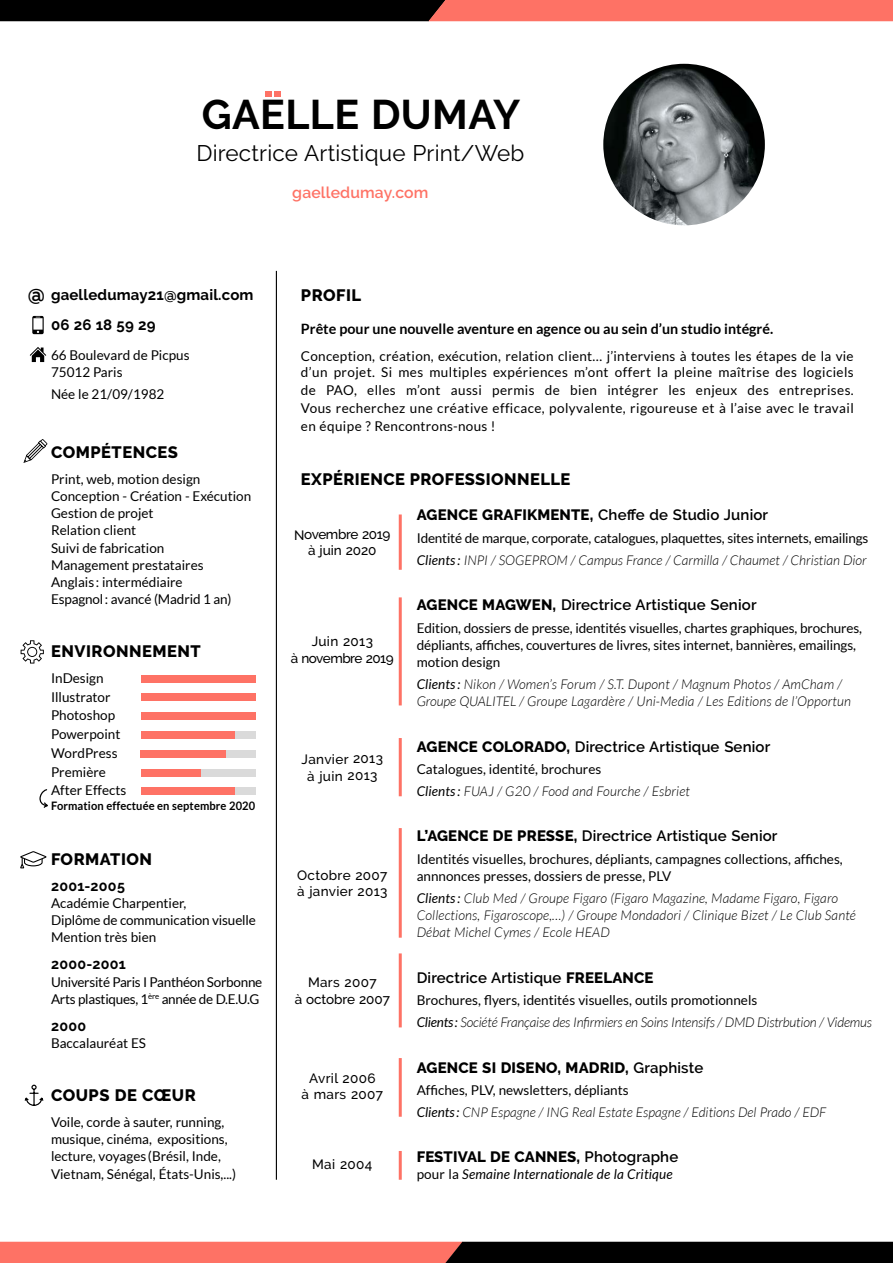
<style>
.page{position:relative;width:893px;height:1263px;background:#fff}
.page>*{position:absolute;margin:0;border:0;box-sizing:border-box;transform-origin:0 0}
.t1{font:700 41.25px "Raleway";letter-spacing:.01em;color:#000}
.t2{font:22.5px "Raleway";letter-spacing:.01em;color:#000}
.t3{font:800 20.25px "Raleway";color:#000}
.t4{font:800 16.5px "Raleway";letter-spacing:.03em;color:#000}
.t5{font:600 15.75px "Raleway";letter-spacing:.01em;color:#fe7265}
.t6{font:600 15px "Raleway";letter-spacing:.01em;color:#000}
.t7{font:800 15px "Raleway";letter-spacing:.01em;color:#000}
.t8{font:700 15px/30px "Raleway";letter-spacing:.01em;color:#000}
.t9{font:700 14.25px "Lato";color:#000}
.t10{font:700 14.25px "Raleway";letter-spacing:.02em;color:#000}
.t11{font:13.5px/17.2px "Lato";color:#000}
.t12{font:italic 300 13.5px/17.2px "Lato";letter-spacing:.01em;color:#000}
.t13{font:13.5px/16.2px "Lato";letter-spacing:.02em;color:#000}
.t14{font:italic 300 13.5px/21.5px "Lato";letter-spacing:-.015em;color:#000}
.t15{font:500 13.5px/16.5px "Raleway";letter-spacing:.025em;color:#000;text-align:center}
.t16{font:13.5px/17.2px "Lato";letter-spacing:-.02em;color:#000}
.t17{font:italic 13.5px "Lato";letter-spacing:.01em;color:#000}
.t18{font:500 13.5px/16.5px "Raleway";letter-spacing:-.025em;color:#000;text-align:center}
.t19{font:500 13.5px/16.5px "Raleway";letter-spacing:-.035em;color:#000;text-align:center}
.t20{font:500 13.5px/16.5px "Raleway";letter-spacing:-.005em;color:#000;text-align:center}
.t21{font:700 11.7px "Lato";letter-spacing:.01em;color:#000;scale:.95 1}
.s1{font-weight:800}
.s2{font-style:italic}
.s3{font-weight:300;font-style:italic}
.s4{font-weight:400}
.s5{font-weight:400;font-style:normal}
.s6{font-style:normal}
</style>
<div class="page">
<svg style="left:32px;top:316px;width:12px;height:18px"></svg>
<svg style="left:30px;top:347px;width:16px;height:15px"></svg>
<hr style="left:276px;top:271px;width:1px;height:909px;background:#000">
<div style="left:141px;top:787px;width:115px;height:8px;background:#dadada"></div>
<div style="left:141px;top:787px;width:93px;height:8px;background:#fe7265"></div>
<div style="left:141px;top:769px;width:115px;height:7px;background:#dadada"></div>
<div style="left:141px;top:769px;width:59px;height:7px;background:#fe7265"></div>
<div style="left:141px;top:750px;width:115px;height:8px;background:#dadada"></div>
<div style="left:141px;top:750px;width:85px;height:8px;background:#fe7265"></div>
<div style="left:141px;top:731px;width:115px;height:8px;background:#dadada"></div>
<div style="left:141px;top:731px;width:93px;height:8px;background:#fe7265"></div>
<div style="left:141px;top:712px;width:115px;height:8px;background:#fe7265"></div>
<div style="left:141px;top:675px;width:115px;height:7px;background:#fe7265"></div>
<div style="left:141px;top:694px;width:115px;height:7px;background:#fe7265"></div>
<svg style="left:23px;top:439px;width:24px;height:24px"></svg>
<svg style="left:20px;top:851px;width:27px;height:17px"></svg>
<svg style="left:21px;top:640px;width:23px;height:23px"></svg>
<svg style="left:24px;top:1084px;width:20px;height:22px"></svg>
<hr style="left:399px;top:514px;width:3px;height:56px;background:#fe7265">
<hr style="left:399px;top:597px;width:3px;height:108px;background:#fe7265">
<hr style="left:399px;top:828px;width:3px;height:110px;background:#fe7265">
<hr style="left:399px;top:953px;width:3px;height:74px;background:#fe7265">
<hr style="left:399px;top:1058px;width:3px;height:59px;background:#fe7265">
<hr style="left:399px;top:1151px;width:3px;height:29px;background:#fe7265">
<hr style="left:399px;top:738px;width:3px;height:58px;background:#fe7265">
<img style="left:603px;top:64px;width:162px;height:161px;border-radius:81px">
<svg style="left:265px;top:96px;width:16px;height:1px"></svg>
<svg style="left:265px;top:91px;width:16px;height:5px"></svg>
<svg style="left:39px;top:789px;width:9px;height:19px"></svg>
<svg style="left:0;top:0;width:893px;height:21px;background:#813a33"></svg>
<svg style="left:0;top:1242px;width:893px;height:21px;background:#813933"></svg>
<h1 class="t1" style="left:202px;top:91px;width:320px">GaëlLE DUMAY</h1>
<h2 class="t2" style="left:196px;top:140px;width:329px">Directrice Artistique Print/Web</h2>
<p class="t5" style="left:292px;top:183px;width:138px">gaelledumay.com</p>
<h3 class="t3" style="left:28px;top:282px;width:19px">@</h3>
<p class="t8" style="left:51px;top:280px;width:204px">gaelledumay21@gmail.com<br>06 26 18 59 29</p>
<p class="t11" style="left:51px;top:347px;width:140px;line-height:16.5px">66 Boulevard de Picpus<br>75012 Paris</p>
<p class="t11" style="left:51px;top:386px;width:115px">Née le 21/09/1982</p>
<p class="t4" style="left:51px;top:443px;width:128px">COMPÉTENCES</p>
<p class="t11" style="left:51px;top:470px;width:202px">Print, web, motion design<br>Conception - Création - Exécution<br>Gestion de projet<br>Relation client<br>Suivi de fabrication<br>Management prestataires<br>Anglais : intermédiaire<br>Espagnol: avancé (Madrid 1 an)</p>
<p class="t4" style="left:51px;top:642px;width:66px">ENVIRONNEMENT</p>
<p class="t11" style="left:51px;top:668px;width:77px;line-height:18.8px">InDesign<br>Illustrator<br>Photoshop<br>Powerpoint<br>WordPress<br>Première<br>After Effects</p>
<p class="t21" style="left:51px;top:799px;width:216px">Formation effectuée en septembre 2020</p>
<p class="t4" style="left:51px;top:850px;width:89px">FORMATION</p>
<p class="t10" style="left:51px;top:877px;width:75px">2001-2005</p>
<p class="t11" style="left:51px;top:894px;width:206px">Académie Charpentier,<br>Diplôme de communication visuelle<br>Mention très bien</p>
<p class="t10" style="left:51px;top:956px;width:76px">2000-2001</p>
<p class="t16" style="left:51px;top:973px;width:213px">Université Paris I Panthéon Sorbonne<br>Arts plastiques, 1<sup>ère</sup> année de D.E.U.G</p>
<p class="t10" style="left:51px;top:1018px;width:37px">2000</p>
<p class="t11" style="left:51px;top:1034px;width:97px">Baccalauréat ES</p>
<p class="t4" style="left:51px;top:1086px;width:146px">COUPS DE CŒUR</p>
<p class="t11" style="left:51px;top:1113px;width:187px">Voile, corde à sauter, running, musique, cinéma, expositions, lecture, voyages (Brésil, Inde, Vietnam, Sénégal, états-Unis,...)</p>
<p class="t4" style="left:301px;top:285px;width:62px">PROFIL</p>
<p class="t9" style="left:301px;top:320px;width:474px">Prête pour une nouvelle aventure en agence ou au sein d’un studio intégré.</p>
<p class="t13" style="left:301px;top:347px;width:554px">Conception, création, exécution, relation client… j’interviens à toutes les étapes de la vie d’un projet. Si mes multiples expériences m’ont offert la pleine maîtrise des logiciels</p>
<p class="t11" style="left:301px;top:381px;width:554px;line-height:18px;text-align:justify">de PAO, elles m’ont aussi permis de bien intégrer les enjeux des entreprises.<br>Vous recherchez une créative efficace, polyvalente, rigoureuse et à l’aise avec le travail en équipe ? Rencontrons-nous !</p>
<p class="t4" style="left:301px;top:470px;width:271px">EXPÉRI ENCE PROFESSIONNELLE</p>
<p class="t18" style="left:294px;top:526px;width:98px">Novembre 2019 à juin 2020</p>
<p class="t19" style="left:291px;top:633px;width:105px">Juin 2013<br>à novembre 2019</p>
<p class="t15" style="left:302px;top:751px;width:83px">Janvier 2013 à juin 2013</p>
<p class="t15" style="left:297px;top:867px;width:92px;text-align:left">Octobre 2007 à janvier 2013</p>
<p class="t20" style="left:295px;top:974px;width:97px">Mars 2007<br>à octobre 2007</p>
<p class="t15" style="left:301px;top:1070px;width:83px">Avril 2006<br>à mars 2007</p>
<p class="t15" style="left:312px;top:1155px;width:62px">Mai 2004</p>
<p class="t7" style="left:417px;top:506px;width:32px">AGENCE</p>
<p class="t7" style="left:482px;top:506px;width:67px">GRAFIKMENTE</p>
<p class="t6" style="left:590px;top:506px;width:180px"><span class="s1">,</span> Cheffe de Studio Junior</p>
<p class="t11" style="left:417px;top:526px;width:453px;line-height:22.2px">Identité de marque, corporate, catalogues, plaquettes, sites internets, emailings<br><span class="s2">Clients:</span> <span class="s3">INPI / SOGEPROM / Campus France / Carmilla / Chaumet / Christian Dior</span></p>
<p class="t7" style="left:417px;top:597px;width:32px">AGENCE</p>
<p class="t6" style="left:482px;top:596px;width:276px"><span class="s1">MAGWEN ,</span> Directrice Artistique Senior</p>
<p class="t11" style="left:417px;top:619px;width:447px">Edition, dossiers de presse, identités visuelles, chartes graphiques, brochures, dépliants, affiches, couvertures de livres, sites internet, bannières, emailings, motion design</p>
<p class="t12" style="left:417px;top:676px;width:436px"><span class="s4">Clients:</span> Nikon / Women’s Forum / S.T. Dupont / Magnum Photos / AmCham /<br>Groupe QUALITEL / Groupe Lagardère / Uni-Media / Les Editions de l’Opportun</p>
<p class="t7" style="left:417px;top:738px;width:32px">AGENCE</p>
<p class="t6" style="left:482px;top:738px;width:290px"><span class="s1">COLORADO,</span> Directrice Artistique Senior</p>
<p class="t12" style="left:417px;top:759px;width:275px;line-height:21.5px"><span class="s5">Catalogues, identité, brochures<br></span><span class="s4">Clients:</span> FUAJ / G20 / Food and Fourche / Esbriet</p>
<p class="t7" style="left:417px;top:828px;width:43px">L’AGENCE</p>
<p class="t7" style="left:493px;top:828px;width:54px">DE PRESSE</p>
<p class="t6" style="left:574px;top:827px;width:205px"><span class="s1">,</span> Directrice Artistique Senior</p>
<p class="t11" style="left:417px;top:850px;width:428px">Identités visuelles, brochures, dépliants, campagnes collections, affiches, annnonces presses, dossiers de presse, PLV</p>
<p class="t12" style="left:417px;top:890px;width:441px"><span class="s4">Clients:</span> Club Med / Groupe Figaro (Figaro Magazine, Madame Figaro, Figaro<br>Collections, Figaroscope,…) / Groupe Mondadori / Clinique Bizet / Le Club Santé<br>Débat Michel Cymes / Ecole HEAD</p>
<p class="t6" style="left:417px;top:969px;width:217px">Directrice Artistique <span class="s1">FREELANCE</span></p>
<p class="t14" style="left:417px;top:990px;width:457px"><span class="s5">Brochures, flyers, identités visuelles, outils promotionnels<br></span><span class="s4">Clients:</span> Société Française des Infirmiers en Soins Intensifs / DMD Distrbution / Videmus</p>
<p class="t7" style="left:417px;top:1059px;width:32px">AGENCE</p>
<p class="t7" style="left:482px;top:1059px;width:46px">SI DISENO</p>
<p class="t6" style="left:557px;top:1059px;width:147px"><span class="s1">, MADRID,</span> Graphiste</p>
<p class="t12" style="left:417px;top:1080px;width:411px;line-height:21.5px"><span class="s5">Affiches, PLV, newsletters, dépliants<br></span><span class="s4">Clients:</span> CNP Espagne / ING Real Estate Espagne / Editions Del Prado / EDF</p>
<p class="t7" style="left:417px;top:1148px;width:19px">FEST</p>
<p class="t7" style="left:453px;top:1148px;width:93px">IVAL DE CANNES</p>
<p class="t6" style="left:576px;top:1148px;width:103px"><span class="s1">,</span> Photographe</p>
<p class="t17" style="left:417px;top:1167px;width:257px"><span class="s6">pour la</span> Semaine Internationale de la Critique</p>
</div>
